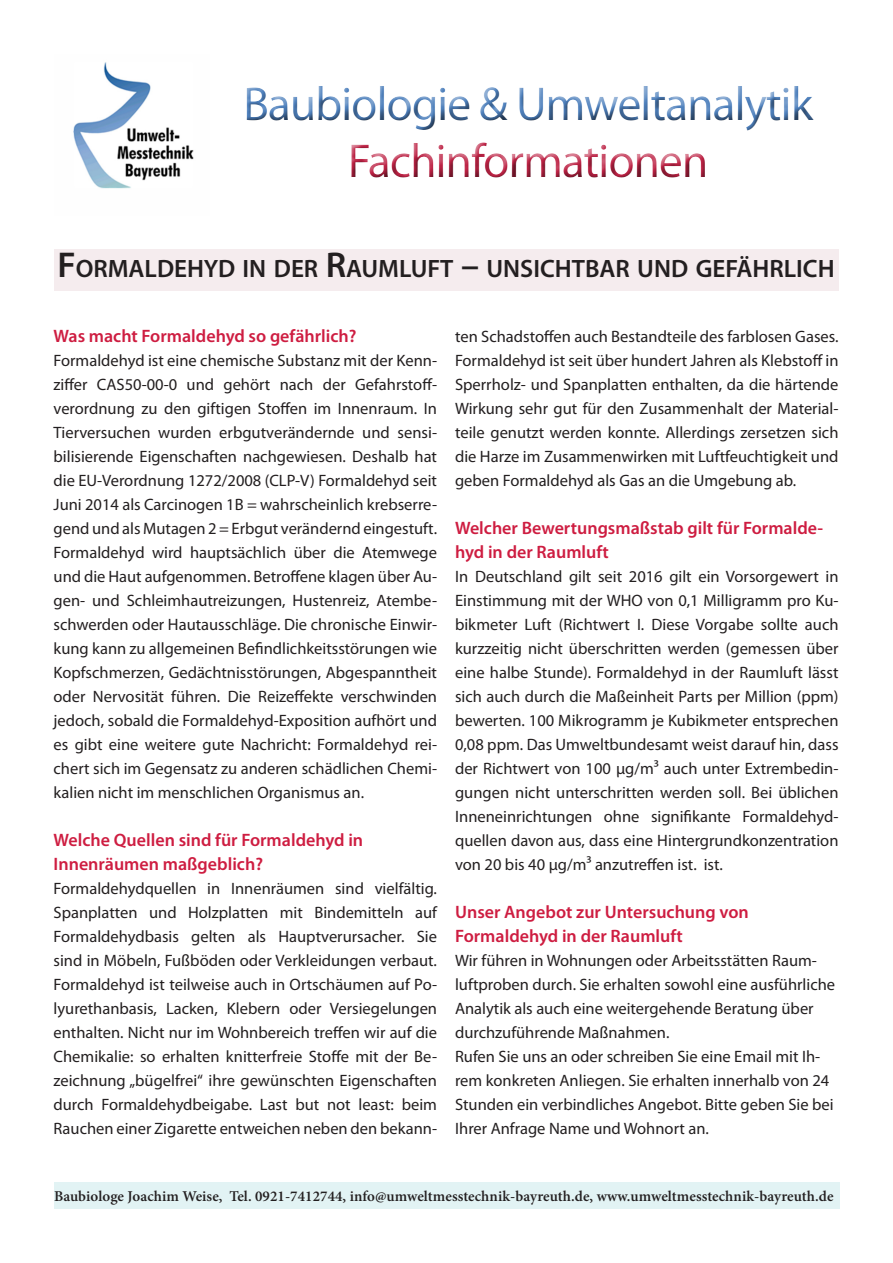
<style>
.page{position:relative;width:893px;height:1263px;background:#fff}
.page>*{position:absolute;margin:0;border:0;box-sizing:border-box;transform-origin:0 0}
.t1{font:48px "Myriad Pro";letter-spacing:-.025em;color:#4f81bd}
.t2{font:48px "Myriad Pro";letter-spacing:-.025em;color:#bd2345}
.Titelheadline1{font:600 25.2px "Myriad Pro";color:#231f20}
._02-Zwischenüberschr{font:600 18px/24px "Myriad Pro";color:#ce1d41}
._01_Fließtext_ohne_E{font:16.5px/24px "Myriad Pro";color:#231f20;text-align:justify}
._02-Zwischenüberschr-2{font:16.5px/24px "Myriad Pro";color:#231f20}
.umb-headline{font:600 15px "Minion Pro";letter-spacing:.005em;color:#231f20}
.s1{font-size:36px}
</style>
<div class="page">
<img style="left:73px;top:62px;width:121px;height:127px">
<div style="left:238px;top:79px;width:585px;height:110px;background:#231f20;opacity:.75"></div>
<div style="left:54px;top:249px;width:784px;height:42px;background:#f5ecee"></div>
<div style="left:54px;top:1182px;width:785px;height:27px;background:#e2f3f4"></div>
<h1 class="t1" style="left:243px;top:74px;width:572px">Baubiologie &amp; Umweltanalytik</h1>
<h1 class="t2" style="left:348px;top:132px;width:362px">Fachinformationen</h1>
<p class="Titelheadline1" style="left:57px;top:252px;width:779px"><span class="s1">F</span>ORMALDEHYD IN DER <span class="s1">R</span>AUMLUFT <span class="s1">–</span> UNSICHTBAR UND GEFÄHRLICH</p>
<p class="_02-Zwischenüberschr" style="left:54px;top:324px;width:304px">Was macht Formaldehyd so gefährlich?</p>
<p class="_01_Fließtext_ohne_E" style="left:54px;top:348px;width:385px">Formaldehyd ist eine chemische Substanz mit der Kenn&shy;ziffer CAS50-00-0 und gehört nach der Gefahrstoff&shy;verordnung zu den giftigen Stoffen im Innenraum. In Tierversuchen wurden erbgutverändernde und sensi&shy;bilisierende Eigenschaften nachgewiesen. Deshalb hat die EU-Verordnung 1272/2008 (CLP-V) Formaldehyd seit Juni 2014 als Carcinogen 1B = wahrscheinlich krebserre&shy;gend und als Mutagen 2 = Erbgut verändernd eingestuft.<br>Formaldehyd wird hauptsächlich über die Atemwege und die Haut aufgenommen. Betroffene klagen über Au&shy;gen- und Schleimhautreizungen, Hustenreiz, Atembe&shy;schwerden oder Hautausschläge. Die chronische Einwir&shy;kung kann zu allgemeinen Befindlichkeitsstörungen wie Kopfschmerzen, Gedächtnisstörungen, Abgespanntheit oder Nervosität führen. Die Reizeffekte verschwinden jedoch, sobald die Formaldehyd-Exposition aufhört und es gibt eine weitere gute Nachricht: Formaldehyd rei&shy;chert sich im Gegensatz zu anderen schädlichen Chemi&shy;kalien nicht im menschlichen Organismus an.</p>
<p class="_02-Zwischenüberschr" style="left:54px;top:828px;width:311px">Welche Quellen sind für Formaldehyd in<br>Innenräumen maßgeblich?</p>
<p class="_01_Fließtext_ohne_E" style="left:54px;top:876px;width:385px">Formaldehydquellen in Innenräumen sind vielfältig.<br>Spanplatten und Holzplatten mit Bindemitteln auf Formaldehydbasis gelten als Hauptverursacher. Sie sind in Möbeln, Fußböden oder Verkleidungen verbaut.<br>Formaldehyd ist teilweise auch in Ortschäumen auf Po&shy;lyurethanbasis, Lacken, Klebern oder Versiegelungen enthalten. Nicht nur im Wohnbereich treffen wir auf die Chemikalie: so erhalten knitterfreie Stoffe mit der Be&shy;zeichnung „bügelfrei“ ihre gewünschten Eigenschaften durch Formaldehydbeigabe. Last but not least: beim Rauchen einer Zigarette entweichen neben den bekann-</p>
<p class="_01_Fließtext_ohne_E" style="left:455px;top:324px;width:385px">ten Schadstoffen auch Bestandteile des farblosen Gases.<br>Formaldehyd ist seit über hundert Jahren als Klebstoff in Sperrholz- und Spanplatten enthalten, da die härtende Wirkung sehr gut für den Zusammenhalt der Material&shy;teile genutzt werden konnte. Allerdings zersetzen sich die Harze im Zusammenwirken mit Luftfeuchtigkeit und geben Formaldehyd als Gas an die Umgebung ab.</p>
<p class="_02-Zwischenüberschr" style="left:455px;top:516px;width:370px">Welcher Bewertungsmaßstab gilt für Formalde&shy;hyd in der Raumluft</p>
<p class="_01_Fließtext_ohne_E" style="left:455px;top:564px;width:385px">In Deutschland gilt seit 2016 gilt ein Vorsorgewert in Einstimmung mit der WHO von 0,1 Milligramm pro Ku&shy;bikmeter Luft (Richtwert I. Diese Vorgabe sollte auch kurzzeitig nicht überschritten werden (gemessen über eine halbe Stunde). Formaldehyd in der Raumluft lässt sich auch durch die Maßeinheit Parts per Million (ppm) bewerten. 100 Mikrogramm je Kubikmeter entsprechen 0,08 ppm. Das Umweltbundesamt weist darauf hin, dass der Richtwert von 100 µg/m³ auch unter Extrembedin&shy;gungen nicht unterschritten werden soll. Bei üblichen Inneneinrichtungen ohne signifikante Formaldehyd&shy;quellen davon aus, dass eine Hintergrundkonzentration von 20 bis 40 µg/m³ anzutreffen ist. ist.</p>
<p class="_02-Zwischenüberschr" style="left:455px;top:900px;width:295px">Unser Angebot zur Untersuchung von<br>Formaldehyd in der Raumluft</p>
<p class="_02-Zwischenüberschr-2" style="left:455px;top:948px;width:382px">Wir führen in Wohnungen oder Arbeitsstätten Raum&shy;luftproben durch. Sie erhalten sowohl eine ausführliche Analytik als auch eine weitergehende Beratung über durchzuführende Maßnahmen.<br>Rufen Sie uns an oder schreiben Sie eine Email mit Ih&shy;rem konkreten Anliegen. Sie erhalten innerhalb von 24<br>Stunden ein verbindliches Angebot. Bitte geben Sie bei Ihrer Anfrage Name und Wohnort an.</p>
<p class="umb-headline" style="left:54px;top:1186px;width:781px">Baubiologe Joachim Weise, Tel. 0921-7412744, info@umweltmesstechnik-bayreuth.de, www.umweltmesstechnik-bayreuth.de</p>
</div>
